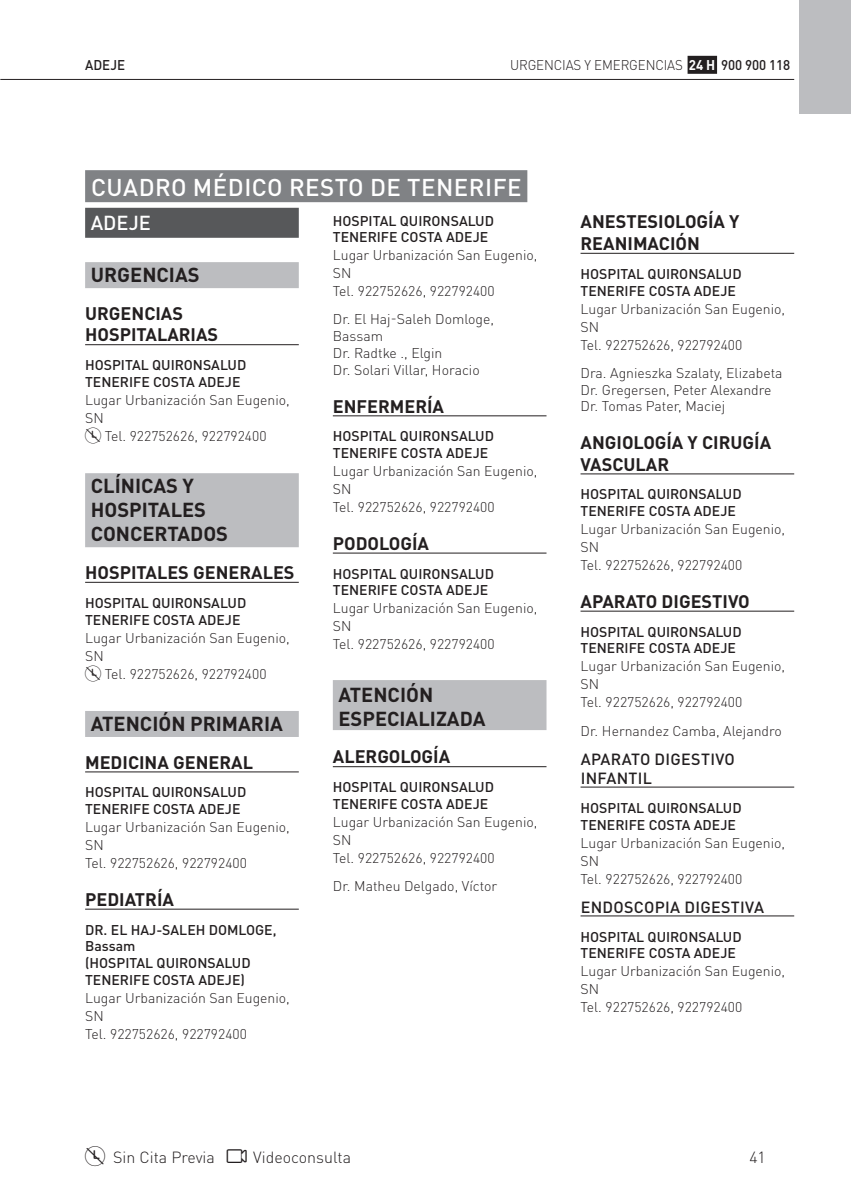
<style>
.page{position:relative;width:851px;height:1191px;background:#fff}
.page>*{position:absolute;margin:0;border:0;box-sizing:border-box;transform-origin:0 0}
.t1{font:500 24px "DIN Pro";letter-spacing:.02em;color:#fff}
.NIVEL_02_ATENCIÓN{font:700 20px/24px "DIN Pro";color:#231f20}
.NIVEL_01_PUEBLO{font:500 20px "DIN Pro";color:#fff}
.NIVEL_03_ESPECIALIDAD{font:700 18px/21.6px "DIN Pro";color:#231f20}
.NIVEL_05_SUBESPECIALIDAD{font:500 16px/19.2px "DIN Pro";letter-spacing:.02em;color:#231f20}
.t2{font:300 16px "DIN Pro";color:#231f20}
.NIVEL_07_MÉDICO_ASOCIADO{font:300 14px/18px "DIN Pro";color:#231f20}
.NIVEL_06_NOMBRE{font:500 14px/16.8px "DIN Pro";color:#231f20}
.NIVEL_08_NOMBRE_2{font:500 14px/16.8px "DIN Pro";color:#231f20}
.NIVEL_07_MÉDICO_ASOCIADO-2{font:300 14px "DIN Pro";color:#231f20;scale:.95 1}
.NIVEL_08_NOMBRE_2-2{font:500 14px "DIN Pro";color:#231f20;scale:.95 1}
.s1{font-weight:700;color:#fff}
.s2{font-weight:500}
</style>
<div class="page">
<hr style="left:0;top:79px;width:794px;height:1px;background:#231f20">
<div style="left:687px;top:56px;width:30px;height:18px;background:#231f20"></div>
<div style="left:85px;top:170px;width:442px;height:32px;background:#808285"></div>
<div style="left:85px;top:208px;width:214px;height:30px;background:#57585a"></div>
<div style="left:85px;top:262px;width:214px;height:26px;background:#bcbdc0"></div>
<hr style="left:85px;top:344px;width:214px;height:1px;background:#231f20">
<div style="left:85px;top:473px;width:214px;height:74px;background:#bcbdc0"></div>
<hr style="left:85px;top:582px;width:214px;height:1px;background:#231f20">
<div style="left:85px;top:711px;width:214px;height:26px;background:#bcbdc0"></div>
<hr style="left:85px;top:771px;width:214px;height:1px;background:#231f20">
<hr style="left:85px;top:908px;width:214px;height:1px;background:#231f20">
<hr style="left:333px;top:415px;width:213px;height:1px;background:#231f20">
<hr style="left:333px;top:552px;width:213px;height:1px;background:#231f20">
<div style="left:333px;top:680px;width:213px;height:50px;background:#bcbdc0"></div>
<hr style="left:333px;top:766px;width:213px;height:1px;background:#231f20">
<hr style="left:580px;top:253px;width:214px;height:1px;background:#231f20">
<hr style="left:580px;top:473px;width:214px;height:1px;background:#231f20">
<hr style="left:580px;top:610px;width:214px;height:1px;background:#231f20">
<hr style="left:580px;top:787px;width:214px;height:1px;background:#231f20">
<hr style="left:580px;top:915px;width:214px;height:1px;background:#231f20">
<div style="left:799px;top:0;width:51px;height:113px;background:#bcbdc0"></div>
<p class="NIVEL_08_NOMBRE_2-2" style="left:85px;top:53px;width:44px">ADEJE</p>
<p class="NIVEL_07_MÉDICO_ASOCIADO-2" style="left:510px;top:54px;width:296px">URGENCIAS Y EMERGENCIAS <span class="s1">24 H</span> <span class="s2">900 900 118</span></p>
<h1 class="t1" style="left:91px;top:167px;width:229px">CUADRO MÉDICO RESTO</h1>
<h1 class="t1" style="left:370px;top:167px;width:66px">DE TENERIFE</h1>
<p class="NIVEL_01_PUEBLO" style="left:91px;top:206px;width:62px">ADEJE</p>
<p class="NIVEL_02_ATENCIÓN" style="left:91px;top:260px;width:110px">URGENCIAS</p>
<p class="NIVEL_03_ESPECIALIDAD" style="left:85px;top:300px;width:135px">URGENCIAS<br>HOSPITALARIAS</p>
<p class="NIVEL_06_NOMBRE" style="left:85px;top:355px;width:163px">HOSPITAL QUIRONSALUD<br>TENERIFE COSTA ADEJE</p>
<p class="NIVEL_07_MÉDICO_ASOCIADO" style="left:85px;top:390px;width:206px">Lugar Urbanización San Eugenio,<br>SN</p>
<p class="NIVEL_07_MÉDICO_ASOCIADO" style="left:105px;top:426px;width:163px">Tel. 922752626, 922792400</p>
<p class="NIVEL_02_ATENCIÓN" style="left:91px;top:472px;width:139px">CLÍNICAS Y<br>HOSPITALES<br>CONCERTADOS</p>
<p class="NIVEL_03_ESPECIALIDAD" style="left:85px;top:559px;width:211px">HOSPITALES GENERALES</p>
<p class="NIVEL_06_NOMBRE" style="left:85px;top:593px;width:163px">HOSPITAL QUIRONSALUD<br>TENERIFE COSTA ADEJE</p>
<p class="NIVEL_07_MÉDICO_ASOCIADO" style="left:85px;top:627px;width:206px">Lugar Urbanización San Eugenio,<br>SN</p>
<p class="NIVEL_07_MÉDICO_ASOCIADO" style="left:105px;top:663px;width:163px">Tel. 922752626, 922792400</p>
<p class="NIVEL_02_ATENCIÓN" style="left:91px;top:709px;width:193px">ATENCIÓN PRIMARIA</p>
<p class="NIVEL_03_ESPECIALIDAD" style="left:85px;top:749px;width:169px">MEDICINA GENERAL</p>
<p class="NIVEL_06_NOMBRE" style="left:85px;top:782px;width:163px">HOSPITAL QUIRONSALUD<br>TENERIFE COSTA ADEJE</p>
<p class="NIVEL_07_MÉDICO_ASOCIADO" style="left:85px;top:817px;width:206px">Lugar Urbanización San Eugenio,<br>SN</p>
<p class="NIVEL_07_MÉDICO_ASOCIADO" style="left:85px;top:853px;width:163px">Tel. 922752626, 922792400</p>
<p class="NIVEL_03_ESPECIALIDAD" style="left:85px;top:886px;width:90px">PEDIATRÍA</p>
<p class="NIVEL_06_NOMBRE" style="left:85px;top:919px;width:193px">DR. EL HAJ-SALEH DOMLOGE,<br>BASSAM</p>
<p class="NIVEL_08_NOMBRE_2" style="left:85px;top:953px;width:167px">(HOSPITAL QUIRONSALUD<br>TENERIFE COSTA ADEJE)</p>
<p class="NIVEL_07_MÉDICO_ASOCIADO" style="left:85px;top:987px;width:206px">Lugar Urbanización San Eugenio,<br>SN</p>
<p class="NIVEL_07_MÉDICO_ASOCIADO" style="left:85px;top:1023px;width:163px">Tel. 922752626, 922792400</p>
<p class="NIVEL_06_NOMBRE" style="left:333px;top:210px;width:163px">HOSPITAL QUIRONSALUD<br>TENERIFE COSTA ADEJE</p>
<p class="NIVEL_07_MÉDICO_ASOCIADO" style="left:333px;top:245px;width:206px">Lugar Urbanización San Eugenio,<br>SN</p>
<p class="NIVEL_07_MÉDICO_ASOCIADO" style="left:333px;top:281px;width:163px">Tel. 922752626, 922792400</p>
<p class="NIVEL_07_MÉDICO_ASOCIADO" style="left:333px;top:310px;width:163px;line-height:16.8px">Dr. El Haj-Saleh Domloge,<br>Bassam</p>
<p class="NIVEL_07_MÉDICO_ASOCIADO" style="left:333px;top:343px;width:111px">Dr. Radtke ., Elgin</p>
<p class="NIVEL_07_MÉDICO_ASOCIADO" style="left:333px;top:360px;width:148px">Dr. Solari Villar, Horacio</p>
<p class="NIVEL_03_ESPECIALIDAD" style="left:333px;top:393px;width:113px">ENFERMERÍA</p>
<p class="NIVEL_06_NOMBRE" style="left:333px;top:426px;width:163px">HOSPITAL QUIRONSALUD<br>TENERIFE COSTA ADEJE</p>
<p class="NIVEL_07_MÉDICO_ASOCIADO" style="left:333px;top:461px;width:206px">Lugar Urbanización San Eugenio,<br>SN</p>
<p class="NIVEL_07_MÉDICO_ASOCIADO" style="left:333px;top:497px;width:163px">Tel. 922752626, 922792400</p>
<p class="NIVEL_03_ESPECIALIDAD" style="left:333px;top:530px;width:98px">PODOLOGÍA</p>
<p class="NIVEL_06_NOMBRE" style="left:333px;top:563px;width:163px">HOSPITAL QUIRONSALUD<br>TENERIFE COSTA ADEJE</p>
<p class="NIVEL_07_MÉDICO_ASOCIADO" style="left:333px;top:598px;width:206px">Lugar Urbanización San Eugenio,<br>SN</p>
<p class="NIVEL_07_MÉDICO_ASOCIADO" style="left:333px;top:634px;width:163px">Tel. 922752626, 922792400</p>
<p class="NIVEL_02_ATENCIÓN" style="left:338px;top:680px;width:148px">ATENCIÓN<br>ESPECIALIZADA</p>
<p class="NIVEL_03_ESPECIALIDAD" style="left:333px;top:744px;width:119px">ALERGOLOGÍA</p>
<p class="NIVEL_06_NOMBRE" style="left:333px;top:777px;width:163px">HOSPITAL QUIRONSALUD<br>TENERIFE COSTA ADEJE</p>
<p class="NIVEL_07_MÉDICO_ASOCIADO" style="left:333px;top:811px;width:206px">Lugar Urbanización San Eugenio,<br>SN</p>
<p class="NIVEL_07_MÉDICO_ASOCIADO" style="left:333px;top:847px;width:163px">Tel. 922752626, 922792400</p>
<p class="NIVEL_07_MÉDICO_ASOCIADO" style="left:333px;top:876px;width:166px">Dr. Matheu Delgado, Víctor</p>
<p class="NIVEL_03_ESPECIALIDAD" style="left:580px;top:209px;width:160px">ANESTESIOLOGÍA Y<br>REANIMACIÓN</p>
<p class="NIVEL_06_NOMBRE" style="left:580px;top:264px;width:163px">HOSPITAL QUIRONSALUD<br>TENERIFE COSTA ADEJE</p>
<p class="NIVEL_07_MÉDICO_ASOCIADO" style="left:580px;top:298px;width:206px">Lugar Urbanización San Eugenio,<br>SN</p>
<p class="NIVEL_07_MÉDICO_ASOCIADO" style="left:580px;top:334px;width:163px">Tel. 922752626, 922792400</p>
<p class="NIVEL_07_MÉDICO_ASOCIADO" style="left:580px;top:362px;width:203px">Dra. Agnieszka Szalaty, Elizabeta</p>
<p class="NIVEL_07_MÉDICO_ASOCIADO" style="left:580px;top:379px;width:192px">Dr. Gregersen, Peter Alexandre</p>
<p class="NIVEL_07_MÉDICO_ASOCIADO" style="left:580px;top:396px;width:146px">Dr. Tomas Pater, Maciej</p>
<p class="NIVEL_03_ESPECIALIDAD" style="left:580px;top:429px;width:192px">ANGIOLOGÍA Y CIRUGÍA<br>VASCULAR</p>
<p class="NIVEL_06_NOMBRE" style="left:580px;top:484px;width:163px">HOSPITAL QUIRONSALUD<br>TENERIFE COSTA ADEJE</p>
<p class="NIVEL_07_MÉDICO_ASOCIADO" style="left:580px;top:519px;width:206px">Lugar Urbanización San Eugenio,<br>SN</p>
<p class="NIVEL_07_MÉDICO_ASOCIADO" style="left:580px;top:555px;width:163px">Tel. 922752626, 922792400</p>
<p class="NIVEL_03_ESPECIALIDAD" style="left:580px;top:588px;width:171px">APARATO DIGESTIVO</p>
<p class="NIVEL_06_NOMBRE" style="left:580px;top:621px;width:163px">HOSPITAL QUIRONSALUD<br>TENERIFE COSTA ADEJE</p>
<p class="NIVEL_07_MÉDICO_ASOCIADO" style="left:580px;top:656px;width:206px">Lugar Urbanización San Eugenio,<br>SN</p>
<p class="NIVEL_07_MÉDICO_ASOCIADO" style="left:580px;top:692px;width:163px">Tel. 922752626, 922792400</p>
<p class="NIVEL_07_MÉDICO_ASOCIADO" style="left:580px;top:720px;width:203px">Dr. Hernandez Camba, Alejandro</p>
<p class="NIVEL_05_SUBESPECIALIDAD" style="left:580px;top:747px;width:156px">APARATO DIGESTIVO<br>INFANTIL</p>
<p class="NIVEL_06_NOMBRE" style="left:580px;top:798px;width:163px">HOSPITAL QUIRONSALUD<br>TENERIFE COSTA ADEJE</p>
<p class="NIVEL_07_MÉDICO_ASOCIADO" style="left:580px;top:832px;width:206px">Lugar Urbanización San Eugenio,<br>SN</p>
<p class="NIVEL_07_MÉDICO_ASOCIADO" style="left:580px;top:868px;width:163px">Tel. 922752626, 922792400</p>
<p class="NIVEL_05_SUBESPECIALIDAD" style="left:580px;top:895px;width:185px">ENDOSCOPIA DIGESTIVA</p>
<p class="NIVEL_06_NOMBRE" style="left:580px;top:926px;width:163px">HOSPITAL QUIRONSALUD<br>TENERIFE COSTA ADEJE</p>
<p class="NIVEL_07_MÉDICO_ASOCIADO" style="left:580px;top:961px;width:206px">Lugar Urbanización San Eugenio,<br>SN</p>
<p class="NIVEL_07_MÉDICO_ASOCIADO" style="left:580px;top:997px;width:163px">Tel. 922752626, 922792400</p>
<p class="t2" style="left:113px;top:1144px;width:103px">Sin Cita Previa</p>
<p class="t2" style="left:253px;top:1144px;width:99px">Videoconsulta</p>
<p class="t2" style="left:749px;top:1144px;width:18px">41</p>
</div>
